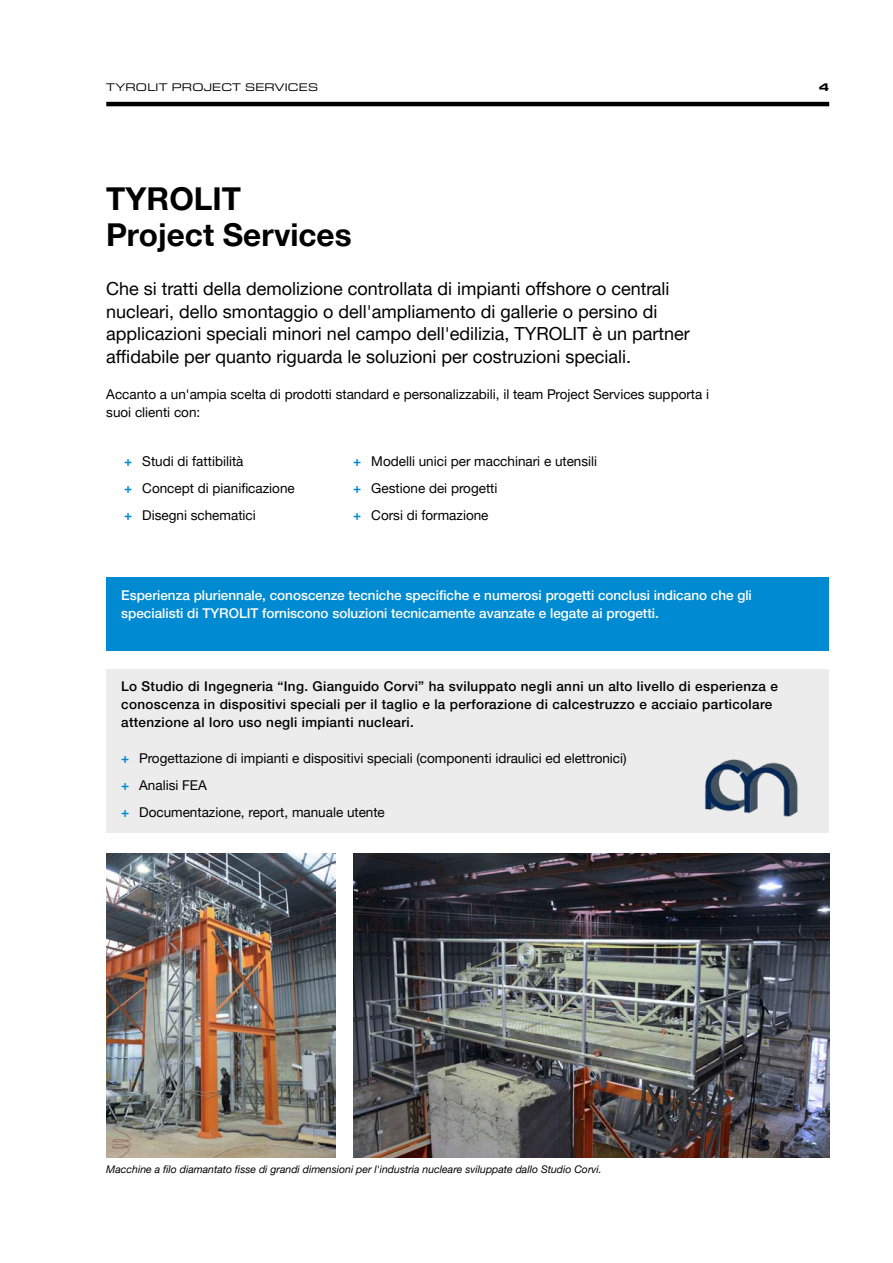
<style>
.page{position:relative;width:893px;height:1263px;background:#fff}
.page>*{position:absolute;margin:0;border:0;box-sizing:border-box;transform-origin:0 0}
.t1{font:700 31.5px/36px "Helvetica Neue LTW1 G";color:#000}
.t2{font:18px/22.5px "Helvetica Neue LTW1 G";color:#000}
.t3{font:13.5px/27px "Helvetica Neue LTW1 G";color:#000}
.t4{font:500 13.5px/18px "Helvetica Neue LTW1 G";letter-spacing:.025em;color:#000}
.t5{font:500 13.5px/18px "Helvetica Neue LTW1 G";color:#fff}
.t6{font:expanded 11.25px "Eurostile Next W1 G";letter-spacing:.02em;color:#000}
.t7{font:700 expanded 11.25px "Eurostile Next W1 G";color:#000}
.t8{font:italic 10.5px "Helvetica Neue LTW1 G";color:#000}
.s1{font-weight:700;color:#008ad1}
</style>
<div class="page">
<hr style="left:106px;top:102px;width:723px;height:4px;background:#000">
<img style="left:106px;top:853px;width:229px;height:305px">
<img style="left:353px;top:853px;width:476px;height:305px">
<div style="left:106px;top:669px;width:723px;height:163px;background:#ececec"></div>
<div style="left:106px;top:578px;width:723px;height:73px;background:#008ad1"></div>
<img style="left:705px;top:759px;width:93px;height:58px">
<p class="t6" style="left:106px;top:80px;width:213px">TYROLIT PROJECT SERVICES</p>
<p class="t7" style="left:819px;top:80px;width:12px">4</p>
<h1 class="t1" style="left:106px;top:180px;width:247px">TYROLIT<br>Project Services</h1>
<p class="t2" style="left:106px;top:278px;width:585px">Che si tratti della demolizione controllata di impianti offshore o centrali nucleari, dello smontaggio o dell'ampliamento di gallerie o persino di applicazioni speciali minori nel campo dell'edilizia, TYROLIT è un partner affidabile per quanto riguarda le soluzioni per costruzioni speciali.</p>
<p class="t3" style="left:106px;top:385px;width:604px;line-height:18px">Accanto a un'ampia scelta di prodotti standard e personalizzabili, il team Project Services supporta i suoi clienti con:</p>
<p class="t3" style="left:124px;top:448px;width:172px"><span class="s1">+</span> Studi di fattibilità<br><span class="s1">+</span> Concept di pianificazione <span class="s1">+</span> Disegni schematici</p>
<p class="t3" style="left:353px;top:448px;width:245px"><span class="s1">+</span> Modelli unici per macchinari e utensili <span class="s1">+</span> Gestione dei progetti<br><span class="s1">+</span> Corsi di formazione</p>
<p class="t5" style="left:121px;top:586px;width:632px">Esperienza pluriennale, conoscenze tecniche specifiche e numerosi progetti conclusi indicano che gli specialisti di TYROLIT forniscono soluzioni tecnicamente avanzate e legate ai progetti.</p>
<p class="t4" style="left:121px;top:677px;width:658px">Lo Studio di Ingegneria “Ing. Gianguido Corvi” ha sviluppato negli anni un alto livello di esperienza e conoscenza in dispositivi speciali per il taglio e la perforazione di calcestruzzo e acciaio particolare attenzione al loro uso negli impianti nucleari.</p>
<p class="t3" style="left:121px;top:745px;width:507px"><span class="s1">+</span> Progettazione di impianti e dispositivi speciali (componenti idraulici ed elettronici) <span class="s1">+</span> Analisi FEA<br><span class="s1">+</span> Documentazione, report, manuale utente</p>
<p class="t8" style="left:106px;top:1163px;width:497px">Macchine a filo diamantato fisse di grandi dimensioni per l'industria nucleare sviluppate dallo Studio Corvi.</p>
</div>
